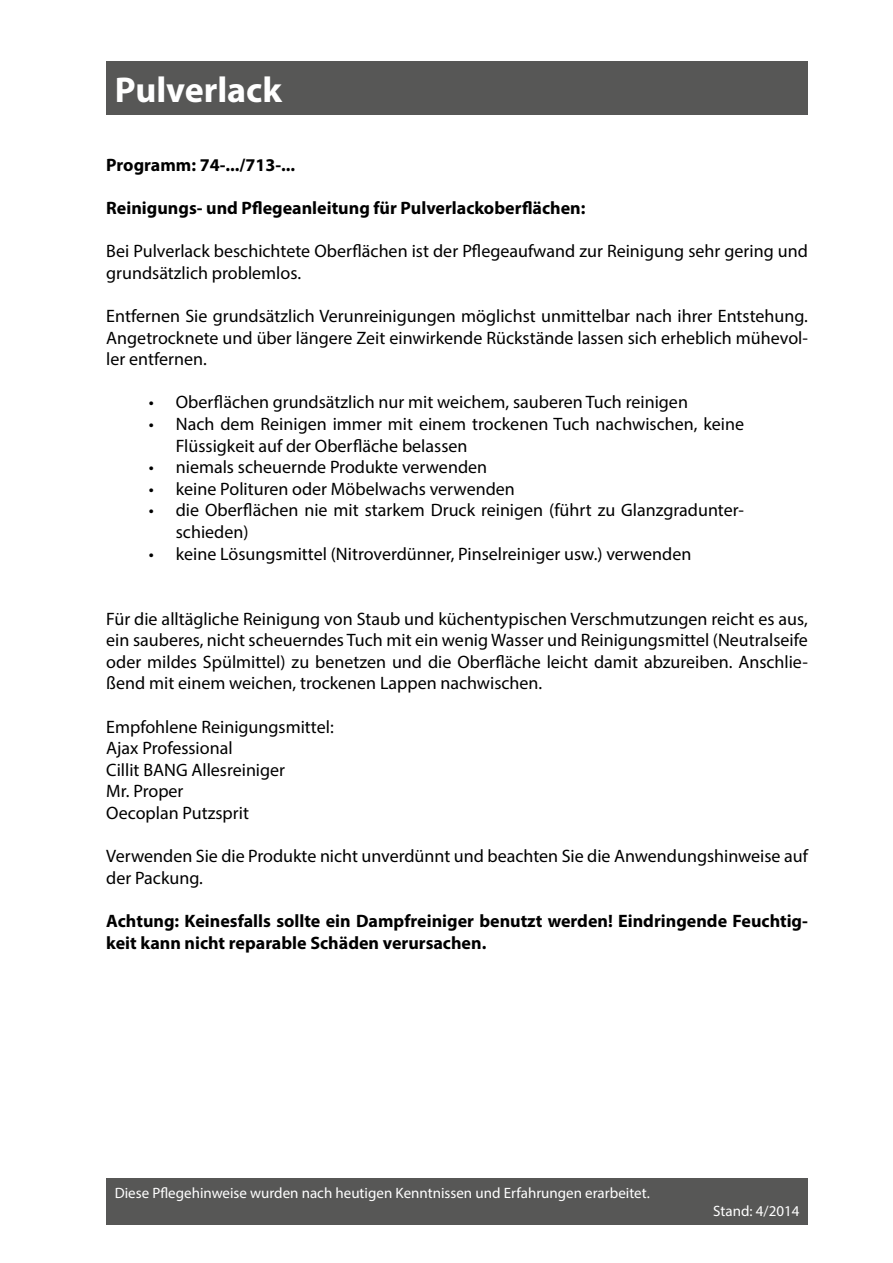
<style>
.page{position:relative;width:893px;height:1263px;background:#fff}
.page>*{position:absolute;margin:0;border:0;box-sizing:border-box;transform-origin:0 0}
.t1{font:700 36px "Myriad Pro";color:#fff}
.t2{font:18px/21.6px "Myriad Pro";color:#000}
.t3{font:700 18px/21.6px "Myriad Pro";color:#000}
.t4{font:15px "Myriad Pro";color:#fff}
</style>
<div class="page">
<div style="left:106px;top:1178px;width:702px;height:46px;background:#575756"></div>
<div style="left:106px;top:62px;width:702px;height:53px;background:#575756"></div>
<h1 class="t1" style="left:115px;top:66px;width:169px">Pulverlack</h1>
<p class="t3" style="left:106px;top:153px;width:190px">Programm: 74-.../713-...</p>
<p class="t3" style="left:106px;top:197px;width:481px">Reinigungs- und Pflegeanleitung für Pulverlackoberflächen:</p>
<p class="t2" style="left:106px;top:240px;width:703px">Bei Pulverlack beschichtete Oberflächen ist der Pflegeaufwand zur Reinigung sehr gering und grundsätzlich problemlos.</p>
<p class="t2" style="left:106px;top:305px;width:703px;text-align:justify">Entfernen Sie grundsätzlich Verunreinigungen möglichst unmittelbar nach ihrer Entstehung.<br>Angetrocknete und über längere Zeit einwirkende Rückstände lassen sich erheblich mühevol&shy;ler entfernen.</p>
<p class="t2" style="left:149px;top:391px;width:541px">• Oberflächen grundsätzlich nur mit weichem, sauberen Tuch reinigen</p>
<p class="t2" style="left:176px;top:413px;width:570px;text-indent:-27px">• Nach dem Reinigen immer mit einem trockenen Tuch nachwischen, keine<br>Flüssigkeit auf der Oberfläche belassen</p>
<p class="t2" style="left:149px;top:456px;width:340px">• niemals scheuernde Produkte verwenden</p>
<p class="t2" style="left:149px;top:478px;width:368px">• keine Polituren oder Möbelwachs verwenden</p>
<p class="t2" style="left:176px;top:499px;width:570px;text-indent:-27px">• die Oberflächen nie mit starkem Druck reinigen (führt zu Glanzgradunter&shy;schieden)</p>
<p class="t2" style="left:149px;top:543px;width:544px">• keine Lösungsmittel (Nitroverdünner, Pinselreiniger usw.) verwenden</p>
<p class="t2" style="left:106px;top:607px;width:703px;text-align:justify">Für die alltägliche Reinigung von Staub und küchentypischen Verschmutzungen reicht es aus, ein sauberes, nicht scheuerndes Tuch mit ein wenig Wasser und Reinigungsmittel (Neutralseife oder mildes Spülmittel) zu benetzen und die Oberfläche leicht damit abzureiben. Anschlie&shy;ßend mit einem weichen, trockenen Lappen nachwischen.</p>
<p class="t2" style="left:106px;top:715px;width:229px">Empfohlene Reinigungsmittel:<br>Ajax Professional<br>Cillit BANG Allesreiniger<br>Mr. Proper<br>Oecoplan Putzsprit</p>
<p class="t2" style="left:106px;top:845px;width:703px">Verwenden Sie die Produkte nicht unverdünnt und beachten Sie die Anwendungshinweise auf der Packung.</p>
<p class="t3" style="left:106px;top:909px;width:703px">Achtung: Keinesfalls sollte ein Dampfreiniger benutzt werden! Eindringende Feuchtig&shy;keit kann nicht reparable Schäden verursachen.</p>
<p class="t4" style="left:115px;top:1183px;width:536px">Diese Pflegehinweise wurden nach heutigen Kenntnissen und Erfahrungen erarbeitet.</p>
<p class="t4" style="left:713px;top:1201px;width:88px">Stand: 4/2014</p>
</div>
